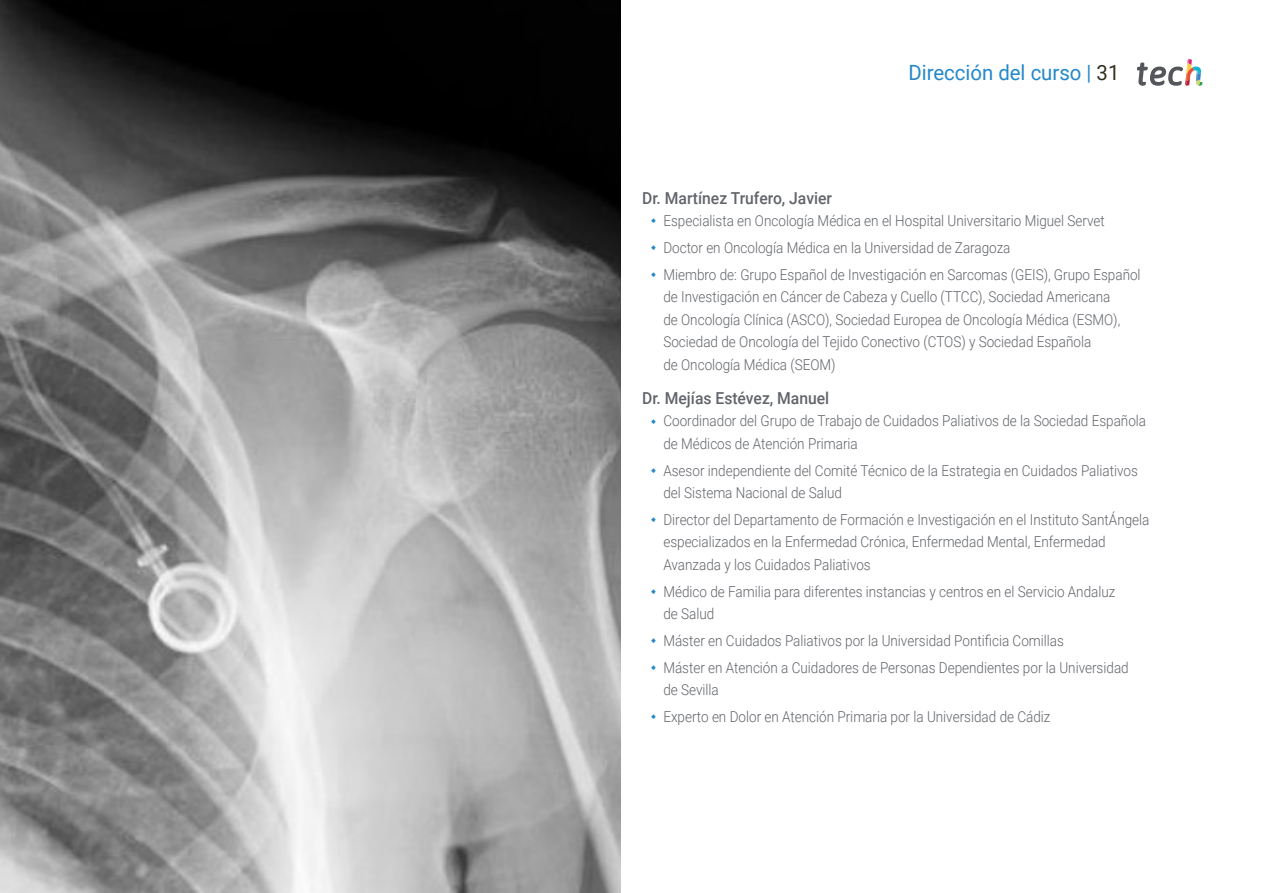
<style>
.page{position:relative;width:1263px;height:893px;background:#fff}
.page>*{position:absolute;margin:0;border:0;box-sizing:border-box;transform-origin:0 0}
.t1{font:21px "Roboto";color:#2488c9}
.t2{font:500 16.5px "Roboto";color:#61646a;scale:.95 1}
.t3{font:300 15px/22.5px "Roboto";color:#61646a;scale:.9 1}
.s1{color:#312e20}
</style>
<div class="page">
<svg style="left:1137px;top:59px;width:65px;height:27px"></svg>
<img style="left:0;top:0;width:621px;height:893px">
<h1 class="t1" style="left:908px;top:57px;width:213px">Dirección del curso | <span class="s1">31</span></h1>
<p class="t2" style="left:642px;top:186px;width:201px">Dr. Martínez Trufero, Javier</p>
<p class="t3" style="left:663px;top:207px;width:532px;line-height:26.7px">Especialista en Oncología Médica en el Hospital Universitario Miguel Servet<br>Doctor en Oncología Médica en la Universidad de Zaragoza<br>Miembro de: Grupo Español de Investigación en Sarcomas (GEIS), Grupo Español</p>
<p class="t3" style="left:663px;top:285px;width:509px">de Investigación en Cáncer de Cabeza y Cuello (TTCC), Sociedad Americana de Oncología Clínica (ASCO), Sociedad Europea de Oncología Médica (ESMO), Sociedad de Oncología del Tejido Conectivo (CTOS) y Sociedad Española<br>de Oncología Médica (SEOM)</p>
<p class="t2" style="left:642px;top:386px;width:199px">Dr. Mejías Estévez, Manuel</p>
<p class="t3" style="left:663px;top:409px;width:538px">Coordinador del Grupo de Trabajo de Cuidados Paliativos de la Sociedad Española de Médicos de Atención Primaria</p>
<p class="t3" style="left:663px;top:458px;width:529px">Asesor independiente del Comité Técnico de la Estrategia en Cuidados Paliativos del Sistema Nacional de Salud</p>
<p class="t3" style="left:663px;top:508px;width:542px">Director del Departamento de Formación e Investigación en el Instituto SantÁngela especializados en la Enfermedad Crónica, Enfermedad Mental, Enfermedad<br>Avanzada y los Cuidados Paliativos</p>
<p class="t3" style="left:663px;top:579px;width:504px">Médico de Familia para diferentes instancias y centros en el Servicio Andaluz de Salud</p>
<p class="t3" style="left:663px;top:626px;width:519px;line-height:26.7px">Máster en Cuidados Paliativos por la Universidad Pontificia Comillas<br>Máster en Atención a Cuidadores de Personas Dependientes por la Universidad</p>
<p class="t3" style="left:663px;top:676px;width:432px;line-height:26.7px">de Sevilla<br>Experto en Dolor en Atención Primaria por la Universidad de Cádiz</p>
</div>
